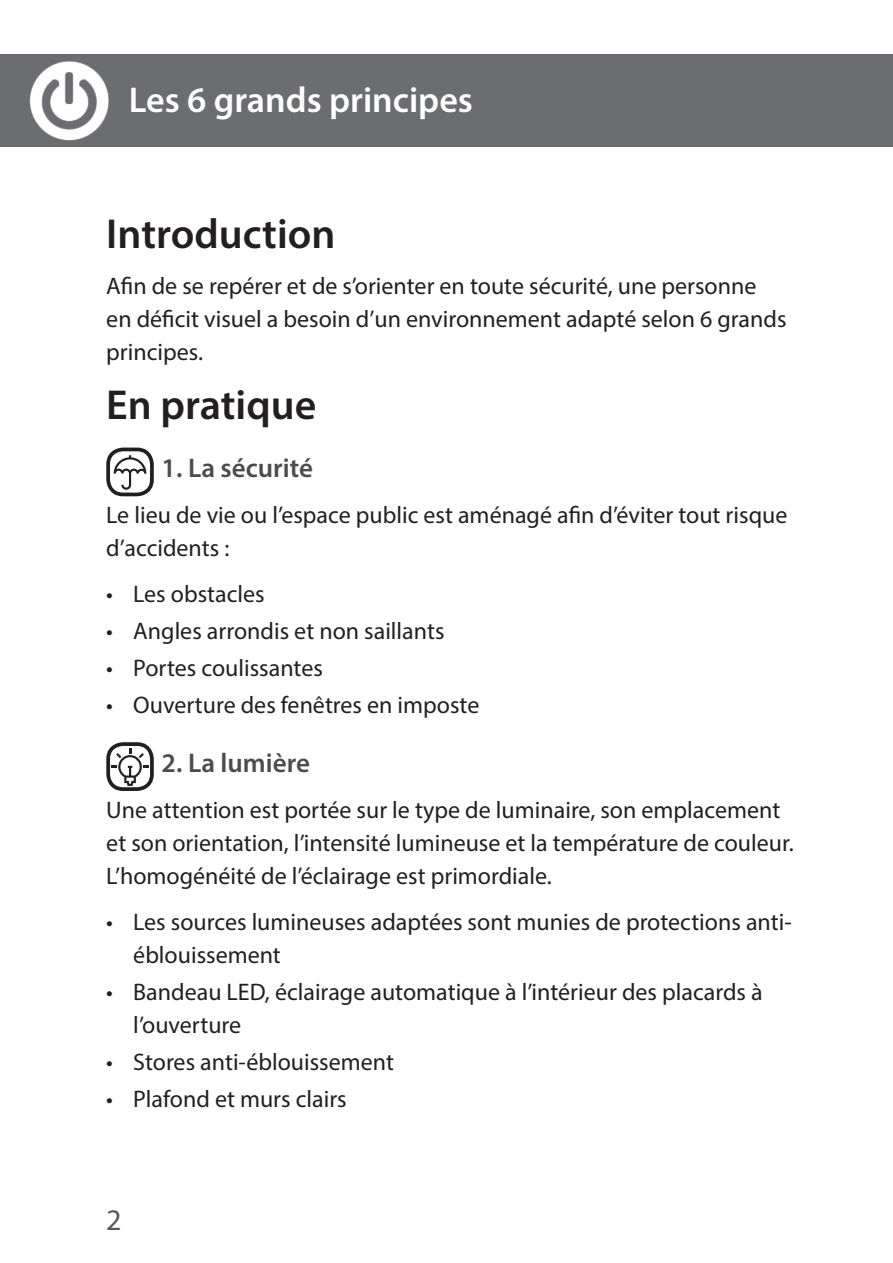
<style>
.page{position:relative;width:893px;height:1263px;background:#fff}
.page>*{position:absolute;margin:0;border:0;box-sizing:border-box;transform-origin:0 0}
.t1{font:600 42px "Myriad Pro";color:#231f20}
.t2{font:600 36px "Myriad Pro";color:#fff}
.t3{font:30px "Myriad Pro";color:#57585a}
.t4{font:600 27px "Myriad Pro";color:#4b4c4d}
.t5{font:24px/33px "Myriad Pro";color:#231f20}
</style>
<div class="page">
<div style="left:0;top:54px;width:893px;height:92px;background:#6c6d70"></div>
<img style="left:29px;top:61px;width:80px;height:80px">
<svg style="left:111px;top:450px;width:38px;height:44px"></svg>
<div style="left:106px;top:448px;width:48px;height:48px;border:4px solid #231f20;border-radius:15px"></div>
<svg style="left:111px;top:747px;width:38px;height:39px"></svg>
<div style="left:106px;top:742px;width:48px;height:49px;border:4px solid #231f20;border-radius:15px"></div>
<h2 class="t2" style="left:129px;top:77px;width:346px">Les 6 grands principes</h2>
<h1 class="t1" style="left:106px;top:208px;width:231px">Introduction</h1>
<p class="t5" style="left:106px;top:269px;width:682px">Afin de se repérer et de s’orienter en toute sécurité, une personne en déficit visuel a besoin d’un environnement adapté selon 6 grands principes.</p>
<h1 class="t1" style="left:106px;top:378px;width:212px">En pratique</h1>
<p class="t4" style="left:162px;top:451px;width:153px">1. La sécurité</p>
<p class="t5" style="left:106px;top:498px;width:683px">Le lieu de vie ou l’espace public est aménagé afin d’éviter tout risque d’accidents :</p>
<p class="t5" style="left:106px;top:577px;width:160px">• Les obstacles</p>
<p class="t5" style="left:106px;top:614px;width:340px">• Angles arrondis et non saillants</p>
<p class="t5" style="left:106px;top:651px;width:218px">• Portes coulissantes</p>
<p class="t5" style="left:106px;top:688px;width:375px">• Ouverture des fenêtres en imposte</p>
<p class="t4" style="left:162px;top:746px;width:150px">2. La lumière</p>
<p class="t5" style="left:106px;top:793px;width:689px">Une attention est portée sur le type de luminaire, son emplacement et son orientation, l’intensité lumineuse et la température de couleur.<br>L’homogénéité de l’éclairage est primordiale.</p>
<p class="t5" style="left:133px;top:905px;width:660px;text-indent:-27px">• Les sources lumineuses adaptées sont munies de protections anti&shy;éblouissement</p>
<p class="t5" style="left:133px;top:975px;width:631px;text-indent:-27px">• Bandeau LED, éclairage automatique à l’intérieur des placards à l’ouverture</p>
<p class="t5" style="left:106px;top:1045px;width:289px">• Stores anti-éblouissement</p>
<p class="t5" style="left:106px;top:1082px;width:242px">• Plafond et murs clairs</p>
<p class="t3" style="left:106px;top:1201px;width:17px">2</p>
</div>
